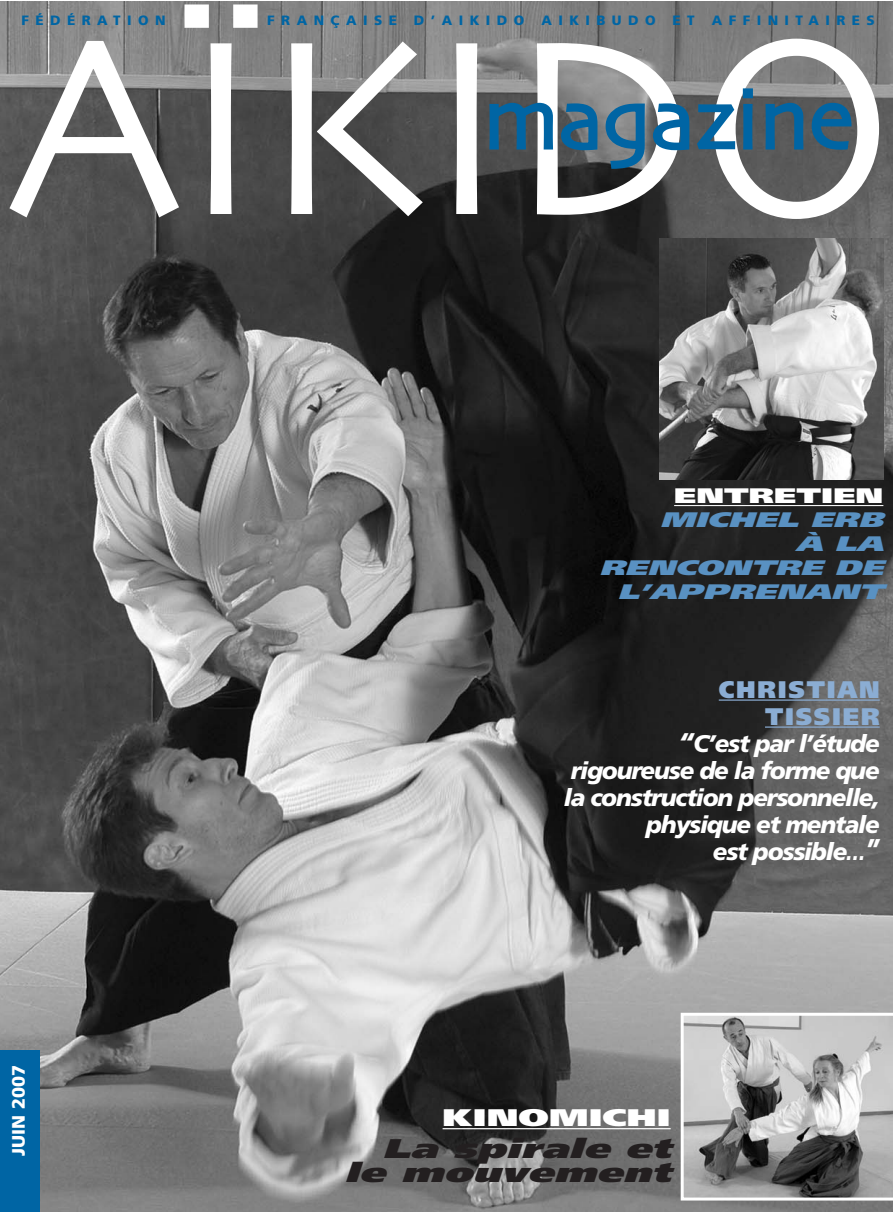
<style>
.page{position:relative;width:893px;height:1212px;background:#fff}
.page>*{position:absolute;margin:0;border:0;box-sizing:border-box;transform-origin:0 0}
.t1{font:261px "Skia";color:#fff}
.t2{font:87px "Skia";letter-spacing:-.005em;color:#0065a4}
.t3{font:italic 900 27px/24px "Frutiger";color:#231f20;text-align:right;scale:1.55 1}
.t4{font:italic 900 24px/27px "Frutiger";letter-spacing:-.05em;color:#fff;text-align:right}
.t5{font:900 24px "Frutiger";color:#fff;scale:1.55 1}
.t6{font:italic 900 21px "Frutiger";color:#5991c2;scale:1.55 1}
.t7{font:900 21px "Frutiger";color:#fff;scale:1.55 1}
.t8{font:21px "Shuriken Boy";color:#231f20;scale:1.6 1}
.t9{font:900 18px "Frutiger";color:#fff}
.t10{font:900 13.5px "Frutiger";letter-spacing:.475em;color:#0065a4}
.s1{font-style:normal;color:#8badd3}
.s2{font-size:27px}
.s3{font-size:30px}
</style>
<div class="page">
<img style="left:0;top:2px;width:892px;height:1210px">
<div style="left:0;top:1050px;width:40px;height:162px;background:#0065a4"></div>
<svg style="left:680px;top:1013px;width:212px;height:188px;background:#a5a5a5"></svg>
<img style="left:659px;top:239px;width:224px;height:241px">
<hr style="left:718px;top:699px;width:161px;height:2px;background:#8badd3">
<hr style="left:765px;top:726px;width:114px;height:2px;background:#8badd3">
<hr style="left:442px;top:1128px;width:228px;height:1px;background:#fff">
<hr style="left:674px;top:505px;width:209px;height:1px;background:#fff">
<h1 class="t1" style="left:7px;top:27px;width:889px">AÏKIDO</h1>
<p class="t10" style="left:22px;top:15px;width:146px">FÉDÉRATION</p>
<p class="t10" style="left:267px;top:15px;width:131px">FRANÇAISE</p>
<p class="t10" style="left:414px;top:15px;width:112px">D’AIKIDO</p>
<p class="t10" style="left:541px;top:15px;width:116px">AIKIBUDO</p>
<p class="t10" style="left:672px;top:15px;width:24px">E T</p>
<p class="t10" style="left:711px;top:15px;width:164px">AFFINITAIRES</p>
<h2 class="t2" style="left:483px;top:86px;width:372px">magazine</h2>
<p class="t7" style="left:674px;top:488px;width:136px">ENTRETIEN</p>
<p class="t6" style="left:659px;top:512px;width:150px">MICHEL ERB</p>
<p class="t6" style="left:795px;top:536px;width:58px">À LA</p>
<p class="t6" style="left:599px;top:560px;width:189px">RENCONTRE DE</p>
<p class="t6" style="left:617px;top:584px;width:177px">L’APPRENANT</p>
<p class="t9" style="left:11px;top:1156px;width:92px;rotate:-90deg">JUIN 2007</p>
<p class="t4" style="left:564px;top:678px;width:317px"><span class="s1">CHRISTIAN<br>TISSIER<br></span><span class="s2">“</span>C’est par l’étude rigoureuse de la forme que la construction personnelle, physique et mentale<br>est possible…<span class="s3">”</span></p>
<p class="t5" style="left:442px;top:1108px;width:149px">KINOMICHI</p>
<p class="t3" style="left:344px;top:1139px;width:218px">La spirale et le mouvement</p>
<p class="t8" style="left:451px;top:1163px;width:12px">1</p>
</div>
